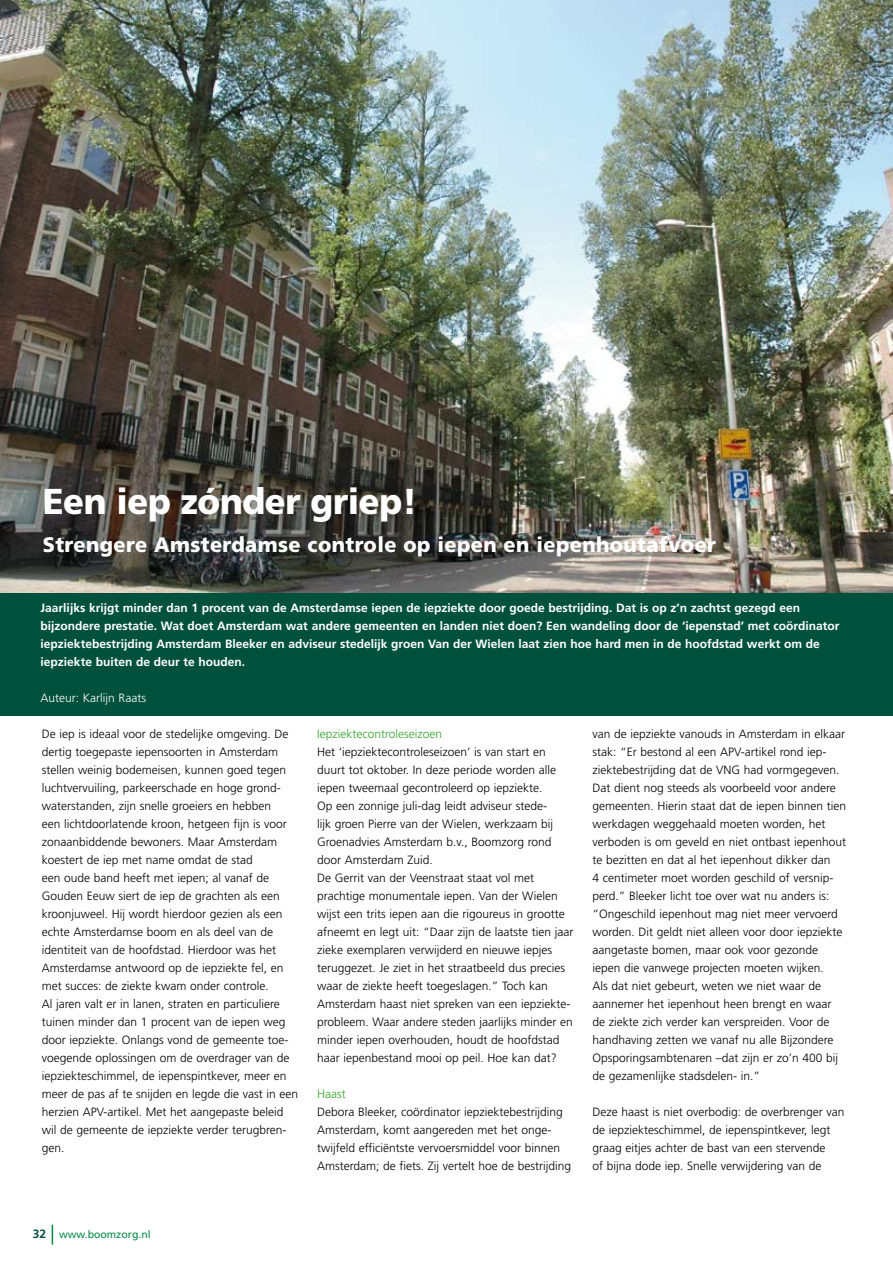
<style>
.page{position:relative;width:893px;height:1263px;background:#fff}
.page>*{position:absolute;margin:0;border:0;box-sizing:border-box;transform-origin:0 0}
.t1{font:900 36px "Frutiger";letter-spacing:-.01em;color:#fff;scale:.95 1}
.t2{font:900 21px "Frutiger";letter-spacing:.02em;color:#fff;scale:.95 1}
.t3{font:300 12px/18px "Frutiger";color:#000}
.t4{font:700 12px/18px "Frutiger";color:#fff}
.t5{font:300 12px "Frutiger";color:#35a32c}
.t6{font:300 12px "Frutiger";color:#fff}
.t7{font:10.5px "Frutiger";color:#008b45}
.s1{font-weight:700;font-size:12px;color:#00513c}
</style>
<div class="page">
<svg style="left:52px;top:1225px;width:1px;height:19px"></svg>
<img style="left:0;top:0;width:893px;height:593px">
<div style="left:0;top:593px;width:893px;height:123px;background:#00513c"></div>
<h1 class="t1" style="left:43px;top:480px;width:396px">Een iep zónder griep!</h1>
<h2 class="t2" style="left:43px;top:532px;width:710px">Strengere Amsterdamse controle op iepen en iepenhoutafvoer</h2>
<p class="t4" style="left:41px;top:599px;width:800px">Jaarlijks krijgt minder dan 1 procent van de Amsterdamse iepen de iepziekte door goede bestrijding. Dat is op z’n zachtst gezegd een bijzondere prestatie. Wat doet Amsterdam wat andere gemeenten en landen niet doen? Een wandeling door de ‘iepenstad’ met coördinator iepziektebestrijding Amsterdam Bleeker en adviseur stedelijk groen Van der Wielen laat zien hoe hard men in de hoofdstad werkt om de iepziekte buiten de deur te houden.</p>
<p class="t6" style="left:41px;top:691px;width:107px">Auteur: Karlijn Raats</p>
<p class="t3" style="left:42px;top:725px;width:258px">De iep is ideaal voor de stedelijke omgeving. De dertig toegepaste iepensoorten in Amsterdam stellen weinig bodemeisen, kunnen goed tegen luchtvervuiling, parkeerschade en hoge grond&shy;waterstanden, zijn snelle groeiers en hebben<br>een lichtdoorlatende kroon, hetgeen fijn is voor zonaanbiddende bewoners. Maar Amsterdam koestert de iep met name omdat de stad<br>een oude band heeft met iepen; al vanaf de Gouden Eeuw siert de iep de grachten als een kroonjuweel. Hij wordt hierdoor gezien als een echte Amsterdamse boom en als deel van de identiteit van de hoofdstad. Hierdoor was het Amsterdamse antwoord op de iepziekte fel, en met succes: de ziekte kwam onder controle.<br>Al jaren valt er in lanen, straten en particuliere tuinen minder dan 1 procent van de iepen weg door iepziekte. Onlangs vond de gemeente toe&shy;voegende oplossingen om de overdrager van de iepziekteschimmel, de iepenspintkever, meer en meer de pas af te snijden en legde die vast in een herzien APV-artikel. Met het aangepaste beleid wil de gemeente de iepziekte verder terugbren&shy;gen.</p>
<p class="t5" style="left:317px;top:727px;width:127px">Iepziektecontroleseizoen</p>
<p class="t3" style="left:317px;top:743px;width:258px">Het ‘iepziektecontroleseizoen’ is van start en duurt tot oktober. In deze periode worden alle iepen tweemaal gecontroleerd op iepziekte.<br>Op een zonnige juli-dag leidt adviseur stede-<br>lijk groen Pierre van der Wielen, werkzaam bij Groenadvies Amsterdam b.v., Boomzorg rond door Amsterdam Zuid.<br>De Gerrit van der Veenstraat staat vol met prachtige monumentale iepen. Van der Wielen wijst een trits iepen aan die rigoureus in grootte afneemt en legt uit: “Daar zijn de laatste tien jaar zieke exemplaren verwijderd en nieuwe iepjes teruggezet. Je ziet in het straatbeeld dus precies waar de ziekte heeft toegeslagen.” Toch kan Amsterdam haast niet spreken van een iepziekte&shy;probleem. Waar andere steden jaarlijks minder en minder iepen overhouden, houdt de hoofdstad haar iepenbestand mooi op peil. Hoe kan dat?</p>
<p class="t5" style="left:317px;top:1087px;width:30px">Haast</p>
<p class="t3" style="left:317px;top:1103px;width:256px">Debora Bleeker, coördinator iepziektebestrijding Amsterdam, komt aangereden met het onge&shy;twijfeld efficiëntste vervoersmiddel voor binnen Amsterdam; de fiets. Zij vertelt hoe de bestrijding</p>
<p class="t3" style="left:592px;top:725px;width:255px">van de iepziekte vanouds in Amsterdam in elkaar stak: “Er bestond al een APV-artikel rond iep&shy;ziektebestrijding dat de VNG had vormgegeven.<br>Dat dient nog steeds als voorbeeld voor andere gemeenten. Hierin staat dat de iepen binnen tien werkdagen weggehaald moeten worden, het verboden is om geveld en niet ontbast iepenhout te bezitten en dat al het iepenhout dikker dan<br>4 centimeter moet worden geschild of versnip&shy;perd.” Bleeker licht toe over wat nu anders is: “Ongeschild iepenhout mag niet meer vervoerd worden. Dit geldt niet alleen voor door iepziekte aangetaste bomen, maar ook voor gezonde iepen die vanwege projecten moeten wijken.<br>Als dat niet gebeurt, weten we niet waar de aannemer het iepenhout heen brengt en waar de ziekte zich verder kan verspreiden. Voor de handhaving zetten we vanaf nu alle Bijzondere Opsporingsambtenaren –dat zijn er zo’n 400 bij de gezamenlijke stadsdelen- in.”</p>
<p class="t3" style="left:592px;top:1103px;width:254px">Deze haast is niet overbodig: de overbrenger van de iepziekteschimmel, de iepenspintkever, legt graag eitjes achter de bast van een stervende<br>of bijna dode iep. Snelle verwijdering van de</p>
<p class="t7" style="left:33px;top:1228px;width:119px"><span class="s1">32</span> www.boomzorg.nl</p>
</div>
